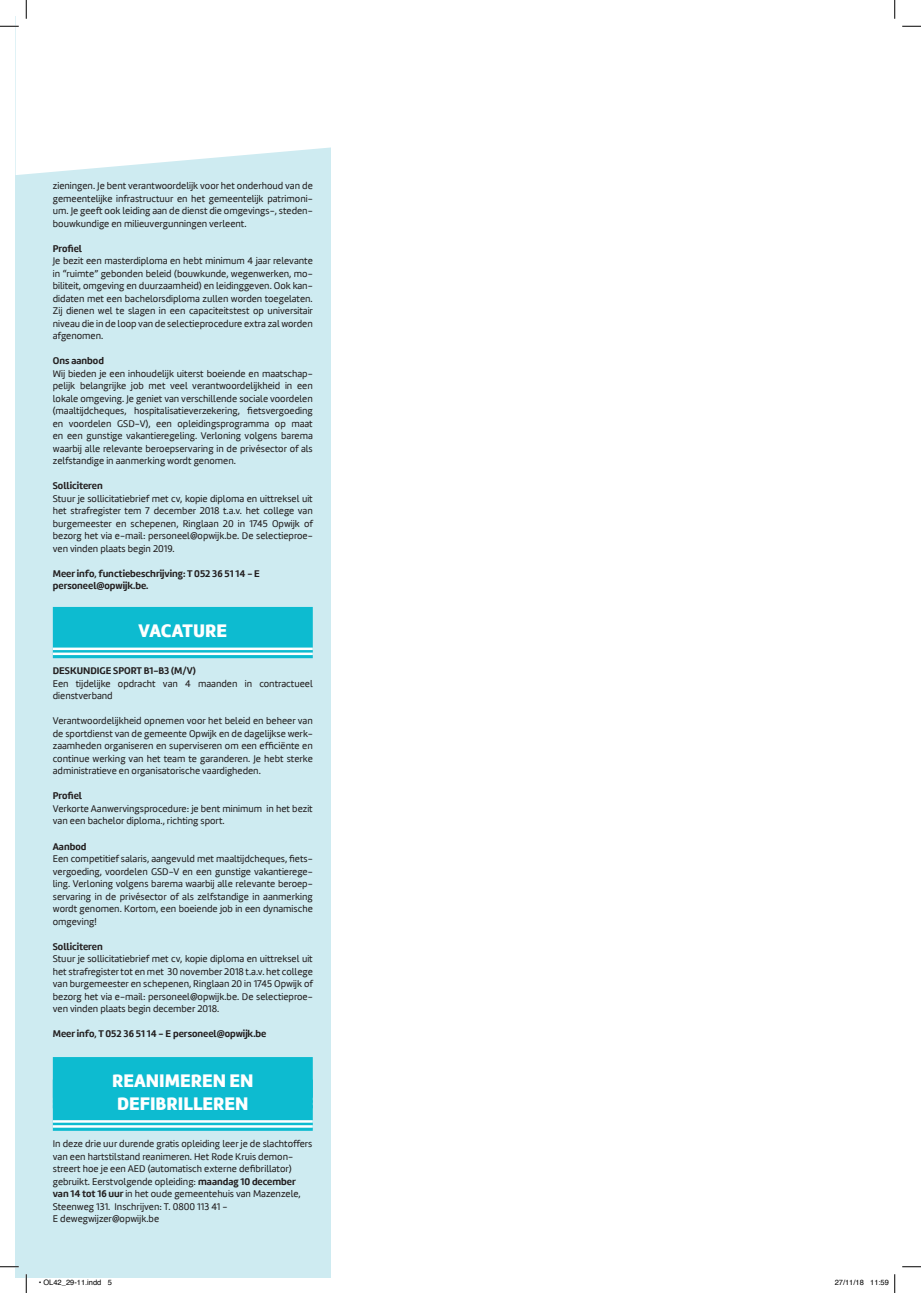
<style>
.page{position:relative;width:921px;height:1293px;background:#fff}
.page>*{position:absolute;margin:0;border:0;box-sizing:border-box;transform-origin:0 0}
.t1{font:900 18.75px/22.5px "Marine";color:#fff}
.t2{font:10px/12.5px "Marine";color:#231f20;text-align:justify}
.t3{font:700 10px/12.5px "Marine";color:#231f20}
.t4{font:7.5px "Helvetica";color:#000}
.s1{font-weight:700}
</style>
<div class="page">
<div style="left:16px;top:16px;width:10px;height:1261px;background:#ceebf1"></div>
<div style="left:26px;top:16px;width:304px;height:1261px;background:#ceebf1"></div>
<svg style="left:16px;top:0;width:880px;height:175px"></svg>
<div style="left:53px;top:607px;width:260px;height:51px;background:#0dbbd0"></div>
<hr style="left:53px;top:647px;width:260px;height:3px;background:#fff">
<hr style="left:53px;top:652px;width:260px;height:3px;background:#fff">
<div style="left:53px;top:1057px;width:260px;height:51px;background:#0dbbd0"></div>
<div style="left:53px;top:1079px;width:260px;height:52px;background:#0dbbd0"></div>
<hr style="left:53px;top:1120px;width:260px;height:2px;background:#fff">
<hr style="left:53px;top:1125px;width:260px;height:2px;background:#fff">
<svg style="left:0;top:25px;width:19px;height:2px"></svg>
<svg style="left:902px;top:25px;width:19px;height:2px"></svg>
<svg style="left:0;top:1266px;width:19px;height:1px"></svg>
<svg style="left:902px;top:1266px;width:19px;height:1px"></svg>
<svg style="left:25px;top:0;width:2px;height:19px"></svg>
<svg style="left:25px;top:1274px;width:2px;height:19px"></svg>
<svg style="left:894px;top:0;width:1px;height:19px"></svg>
<svg style="left:894px;top:1274px;width:1px;height:19px"></svg>
<p class="t2" style="left:53px;top:180px;width:261px">zieningen. Je bent verantwoordelijk voor het onderhoud van de gemeentelijke infrastructuur en het gemeentelijk patrimoni&shy;um. Je geeft ook leiding aan de dienst die omgevings-, steden&shy;bouwkundige en milieuvergunningen verleent.</p>
<p class="t3" style="left:53px;top:242px;width:31px">Profiel</p>
<p class="t2" style="left:53px;top:255px;width:262px">Je bezit een masterdiploma en hebt minimum 4 jaar relevante in “ruimte” gebonden beleid (bouwkunde, wegenwerken, mo&shy;biliteit, omgeving en duurzaamheid) en leidinggeven. Ook kan&shy;didaten met een bachelorsdiploma zullen worden toegelaten.<br>Zij dienen wel te slagen in een capaciteitstest op universitair niveau die in de loop van de selectieprocedure extra zal worden afgenomen.</p>
<p class="t3" style="left:53px;top:355px;width:53px">Ons aanbod</p>
<p class="t2" style="left:53px;top:367px;width:261px">Wij bieden je een inhoudelijk uiterst boeiende en maatschap&shy;pelijk belangrijke job met veel verantwoordelijkheid in een lokale omgeving. Je geniet van verschillende sociale voordelen (maaltijdcheques, hospitalisatieverzekering, fietsvergoeding en voordelen GSD-V), een opleidingsprogramma op maat en een gunstige vakantieregeling. Verloning volgens barema waarbij alle relevante beroepservaring in de privésector of als zelfstandige in aanmerking wordt genomen.</p>
<p class="t3" style="left:53px;top:480px;width:51px">Solliciteren</p>
<p class="t2" style="left:53px;top:492px;width:262px">Stuur je sollicitatiebrief met cv, kopie diploma en uittreksel uit het strafregister tem 7 december 2018 t.a.v. het college van burgemeester en schepenen, Ringlaan 20 in 1745 Opwijk of bezorg het via e-mail: personeel@opwijk.be. De selectieproe&shy;ven vinden plaats begin 2019.</p>
<p class="t3" style="left:53px;top:567px;width:209px">Meer info, functiebeschrijving: T 052 36 51 14 - E personeel@opwijk.be.</p>
<h1 class="t1" style="left:139px;top:619px;width:90px">VACATURE</h1>
<p class="t3" style="left:53px;top:665px;width:144px">DESKUNDIGE SPORT B1-B3 (M/V)</p>
<p class="t2" style="left:53px;top:677px;width:261px">Een tijdelijke opdracht van 4 maanden in contractueel dienstverband</p>
<p class="t2" style="left:53px;top:715px;width:261px">Verantwoordelijkheid opnemen voor het beleid en beheer van de sportdienst van de gemeente Opwijk en de dagelijkse werk&shy;zaamheden organiseren en superviseren om een efficiënte en continue werking van het team te garanderen. Je hebt sterke administratieve en organisatorische vaardigheden.</p>
<p class="t3" style="left:53px;top:790px;width:31px">Profiel</p>
<p class="t2" style="left:53px;top:802px;width:261px">Verkorte Aanwervingsprocedure: je bent minimum in het bezit van een bachelor diploma., richting sport.</p>
<p class="t3" style="left:53px;top:840px;width:35px">Aanbod</p>
<p class="t2" style="left:53px;top:852px;width:261px">Een competitief salaris, aangevuld met maaltijdcheques, fiets&shy;vergoeding, voordelen GSD-V en een gunstige vakantierege&shy;ling. Verloning volgens barema waarbij alle relevante beroep&shy;servaring in de privésector of als zelfstandige in aanmerking wordt genomen. Kortom, een boeiende job in een dynamische omgeving!</p>
<p class="t3" style="left:53px;top:940px;width:51px">Solliciteren</p>
<p class="t2" style="left:53px;top:952px;width:262px">Stuur je sollicitatiebrief met cv, kopie diploma en uittreksel uit het strafregister tot en met 30 november 2018 t.a.v. het college van burgemeester en schepenen, Ringlaan 20 in 1745 Opwijk of bezorg het via e-mail: personeel@opwijk.be. De selectieproe&shy;ven vinden plaats begin december 2018.</p>
<p class="t3" style="left:53px;top:1027px;width:215px">Meer info, T 052 36 51 14 - E personeel@opwijk.be</p>
<h1 class="t1" style="left:112px;top:1069px;width:143px">REANIMEREN EN<br>DEFIBRILLEREN</h1>
<p class="t2" style="left:53px;top:1137px;width:261px;text-align:left">In deze drie uur durende gratis opleiding leer je de slachtoffers van een hartstilstand reanimeren. Het Rode Kruis demon&shy;streert hoe je een AED (automatisch externe defibrillator) gebruikt. Eerstvolgende opleiding: <span class="s1">maandag 10 december van 14 tot 16 uur</span> in het oude gemeentehuis van Mazenzele, Steenweg 131. Inschrijven: T. 0800 113 41 -<br>E dewegwijzer@opwijk.be</p>
<p class="t4" style="left:39px;top:1277px;width:75px">• OL42_29-11.indd 5</p>
<p class="t4" style="left:834px;top:1277px;width:56px">27/11/18 11:59</p>
</div>
